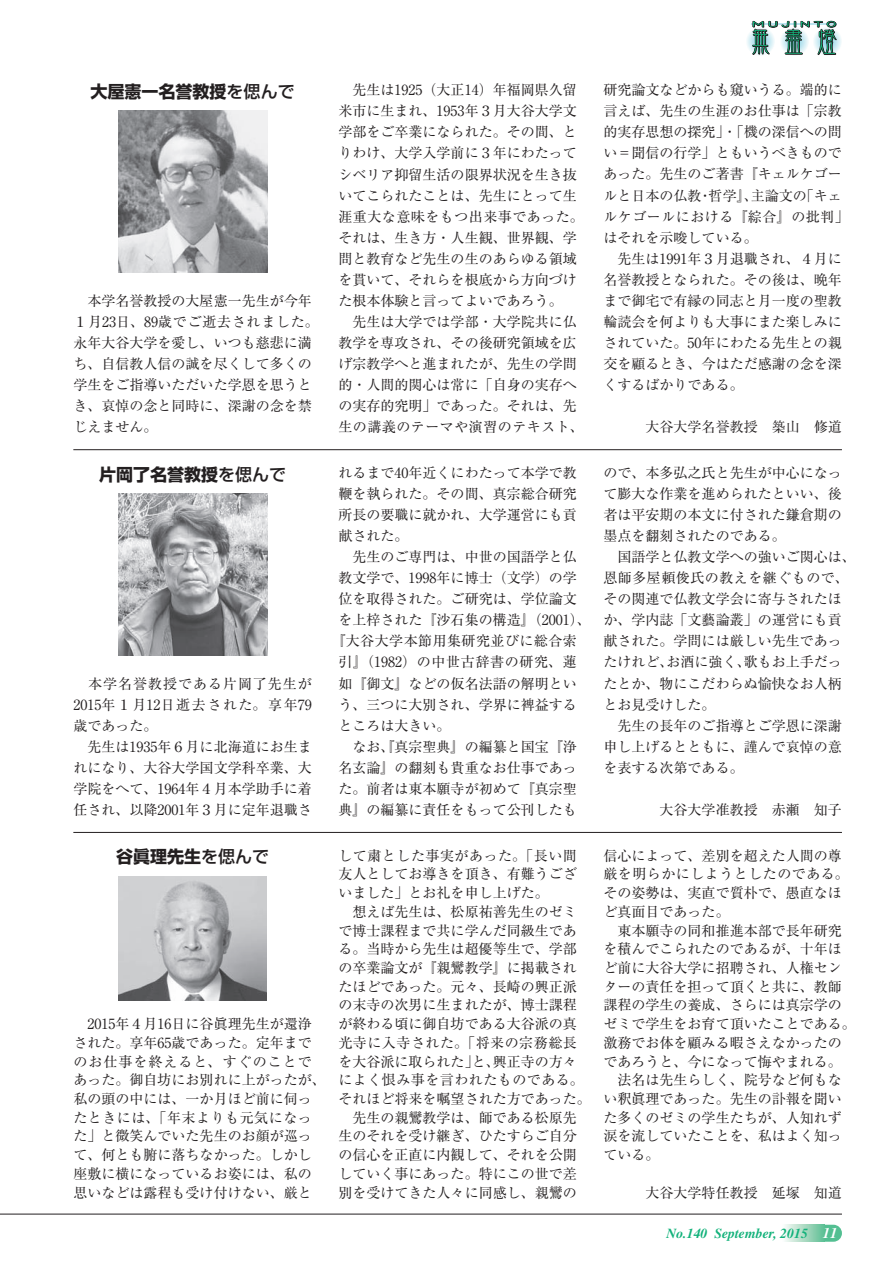
<style>
.page{position:relative;width:893px;height:1263px;background:#fff}
.page>*{position:absolute;margin:0;border:0;box-sizing:border-box;transform-origin:0 0}
.t1{font:16.95px "Shin Go Pr 5 Bold 90 pv RKSJ H";color:#231f20}
.t2{font:14.1px/21px "Ryumin Pr 5 Regular 90 pv RKSJ H";color:#231f20}
.t3{font:14.1px "Ryumin Pr 5 Regular 90 pv RKSJ H";letter-spacing:.045em;color:#231f20}
.t4{font:14.1px "Ryumin Pr 5 Regular 90 pv RKSJ H";letter-spacing:.03em;color:#231f20}
.t5{font:italic 700 13.8px "Times";color:#13b27b}
.s1{font-family:"Shin Go Pr 5 Medium 90 pv RKSJ H"}
.s2{font-size:14.85px;color:#fff}
</style>
<div class="page">
<svg style="left:812px;top:26px;width:30px;height:30px"></svg>
<div style="left:779px;top:26px;width:30px;height:30px;background:#f8fcfc;border-radius:50%"></div>
<svg style="left:745px;top:26px;width:30px;height:30px"></svg>
<svg style="left:752px;top:21px;width:85px;height:34px"></svg>
<div style="left:782px;top:1225px;width:43px;height:17px;background:linear-gradient(to right,#fffcfb,#5ebd92)"></div>
<svg style="left:825px;top:1225px;width:17px;height:17px"></svg>
<hr style="left:0;top:1214px;width:842px;height:1px;background:#231f20">
<hr style="left:73px;top:832px;width:769px;height:1px;background:#231f20">
<hr style="left:73px;top:449px;width:769px;height:1px;background:#231f20">
<img style="left:118px;top:111px;width:149px;height:161px">
<img style="left:118px;top:494px;width:149px;height:161px">
<img style="left:119px;top:876px;width:148px;height:124px">
<p class="t1" style="left:91px;top:85px;width:206px">大屋憲一名誉教授<span class="s1">を偲んで</span></p>
<p class="t2" style="left:73px;top:292px;width:247px">　本学名誉教授の大屋憲一先生が今年<br>１月23日、89歳でご逝去されました。永年大谷大学を愛し、いつも慈悲に満ち、自信教人信の誠を尽くして多くの学生をご指導いただいた学恩を思うとき、哀悼の念と同時に、深謝の念を禁じえません。</p>
<p class="t1" style="left:99px;top:468px;width:189px">片岡了名誉教授<span class="s1">を偲んで</span></p>
<p class="t2" style="left:73px;top:675px;width:240px">　本学名誉教授である片岡了先生が<br>2015年１月12日逝去された。享年79歳であった。<br>　先生は1935年６月に北海道にお生まれになり、大谷大学国文学科卒業、大学院をへて、1964年４月本学助手に着任され、以降2001年３月に定年退職さ</p>
<p class="t1" style="left:116px;top:850px;width:155px">谷眞理先生<span class="s1">を偲んで</span></p>
<p class="t2" style="left:73px;top:1016px;width:254px;line-height:18.8px">　2015年４月16日に谷眞理先生が還浄された。享年65歳であった。定年までのお仕事を終えると、すぐのことであった。御自坊にお別れに上がったが、私の頭の中には、一か月ほど前に伺ったときには、「年末よりも元気になった」と微笑んでいた先生のお顔が巡って、何とも腑に落ちなかった。しかし座敷に横になっているお姿には、私の思いなどは露程も受け付けない、厳と</p>
<p class="t2" style="left:338px;top:81px;width:247px">　先生は1925（大正14）年福岡県久留米市に生まれ、1953年３月大谷大学文学部をご卒業になられた。その間、とりわけ、大学入学前に３年にわたってシベリア抑留生活の限界状況を生き抜いてこられたことは、先生にとって生涯重大な意味をもつ出来事であった。それは、生き方・人生観、世界観、学問と教育など先生の生のあらゆる領域を貫いて、それらを根底から方向づけた根本体験と言ってよいであろう。<br>　先生は大学では学部・大学院共に仏教学を専攻され、その後研究領域を広げ宗教学へと進まれたが、先生の学問的・人間的関心は常に「自身の実存への実存的究明」であった。それは、先生の講義のテーマや演習のテキスト、</p>
<p class="t2" style="left:603px;top:81px;width:247px">研究論文などからも窺いうる。端的に言えば、先生の生涯のお仕事は「宗教的実存思想の探究」・「機の深信への問い＝聞信の行学」ともいうべきものであった。先生のご著書『キェルケゴールと日本の仏教・哲学』、主論文の「キェルケゴールにおける『綜合』の批判」はそれを示唆している。<br>　先生は1991年３月退職され、４月に名誉教授となられた。その後は、晩年まで御宅で有縁の同志と月一度の聖教輪読会を何よりも大事にまた楽しみにされていた。50年にわたる先生との親交を顧るとき、今はただ感謝の念を深くするばかりである。</p>
<p class="t2" style="left:645px;top:418px;width:198px">大谷大学名誉教授　築山　修道</p>
<p class="t2" style="left:338px;top:464px;width:240px">れるまで40年近くにわたって本学で教</p>
<p class="t2" style="left:338px;top:485px;width:240px">鞭を執られた。その間、真宗総合研究</p>
<p class="t2" style="left:338px;top:506px;width:240px">所長の要職に就かれ、大学運営にも貢</p>
<p class="t2" style="left:338px;top:527px;width:72px">献された。</p>
<p class="t2" style="left:338px;top:548px;width:240px">　先生のご専門は、中世の国語学と仏</p>
<p class="t2" style="left:338px;top:569px;width:240px">教文学で、1998年に博士（文学）の学</p>
<p class="t2" style="left:338px;top:590px;width:240px">位を取得された。ご研究は、学位論文</p>
<p class="t2" style="left:338px;top:611px;width:254px">を上梓された『沙石集の構造』（2001）、</p>
<p class="t4" style="left:331px;top:636px;width:247px">『大谷大学本節用集研究並びに総合索</p>
<p class="t3" style="left:338px;top:657px;width:240px">引』（1982）の中世古辞書の研究、蓮</p>
<p class="t2" style="left:338px;top:675px;width:240px">如『御文』などの仮名法語の解明とい</p>
<p class="t2" style="left:338px;top:696px;width:240px">う、三つに大別され、学界に裨益する</p>
<p class="t2" style="left:338px;top:717px;width:114px">ところは大きい。</p>
<p class="t2" style="left:338px;top:738px;width:240px">　なお、『真宗聖典』の編纂と国宝『浄</p>
<p class="t2" style="left:338px;top:759px;width:240px">名玄論』の翻刻も貴重なお仕事であっ</p>
<p class="t2" style="left:338px;top:780px;width:240px">た。前者は東本願寺が初めて『真宗聖</p>
<p class="t2" style="left:338px;top:801px;width:240px">典』の編纂に責任をもって公刊したも</p>
<p class="t2" style="left:603px;top:464px;width:254px">ので、本多弘之氏と先生が中心になって膨大な作業を進められたといい、後者は平安期の本文に付された鎌倉期の墨点を翻刻されたのである。<br>　国語学と仏教文学への強いご関心は、恩師多屋頼俊氏の教えを継ぐもので、その関連で仏教文学会に寄与されたほか、学内誌「文藝論叢」の運営にも貢献された。学問には厳しい先生であったけれど、お酒に強く、歌もお上手だったとか、物にこだわらぬ愉快なお人柄とお見受けした。<br>　先生の長年のご指導とご学恩に深謝申し上げるとともに、謹んで哀悼の意を表する次第である。</p>
<p class="t2" style="left:659px;top:801px;width:184px">大谷大学准教授　赤瀬　知子</p>
<p class="t2" style="left:338px;top:848px;width:254px;line-height:18.8px">して粛とした事実があった。「長い間友人としてお導きを頂き、有難うございました」とお礼を申し上げた。<br>　想えば先生は、松原祐善先生のゼミで博士課程まで共に学んだ同級生である。当時から先生は超優等生で、学部の卒業論文が『親鸞教学』に掲載されたほどであった。元々、長崎の興正派の末寺の次男に生まれたが、博士課程が終わる頃に御自坊である大谷派の真光寺に入寺された。「将来の宗務総長を大谷派に取られた」と、興正寺の方々によく恨み事を言われたものである。それほど将来を嘱望された方であった。　先生の親鸞教学は、師である松原先生のそれを受け継ぎ、ひたすらご自分の信心を正直に内観して、それを公開していく事にあった。特にこの世で差別を受けてきた人々に同感し、親鸞の</p>
<p class="t2" style="left:603px;top:848px;width:254px;line-height:18.8px">信心によって、差別を超えた人間の尊厳を明らかにしようとしたのである。その姿勢は、実直で質朴で、愚直なほど真面目であった。<br>　東本願寺の同和推進本部で長年研究を積んでこられたのであるが、十年ほど前に大谷大学に招聘され、人権センターの責任を担って頂くと共に、教師課程の学生の養成、さらには真宗学のゼミで学生をお育て頂いたことである。激務でお体を顧みる暇さえなかったのであろうと、今になって悔やまれる。　法名は先生らしく、院号など何もない釈眞理であった。先生の訃報を聞いた多くのゼミの学生たちが、人知れず涙を流していたことを、私はよく知っている。</p>
<p class="t2" style="left:645px;top:1183px;width:198px">大谷大学特任教授　延塚　知道</p>
<p class="t5" style="left:666px;top:1228px;width:173px">No.140 September, 2015 <span class="s2">11</span></p>
</div>
